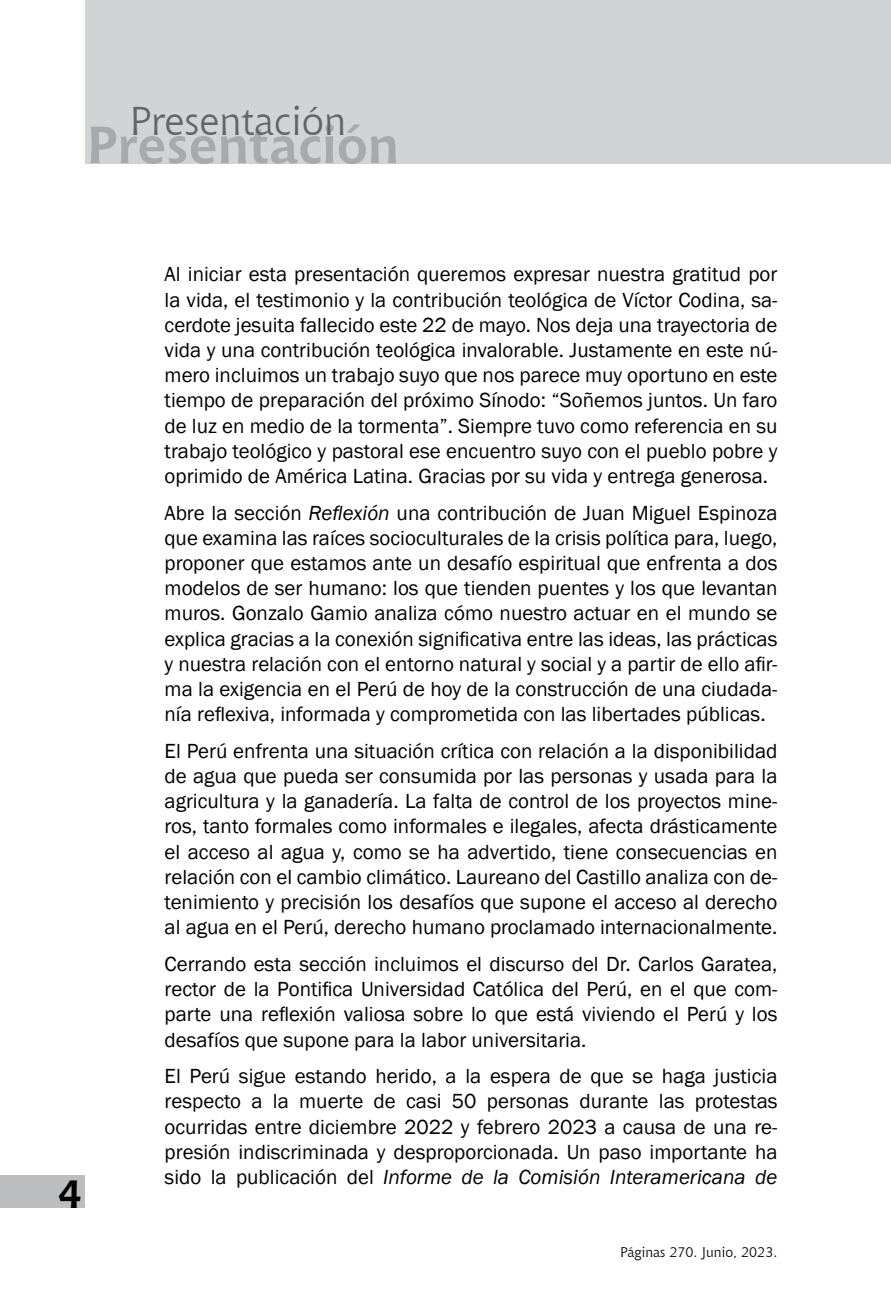
<style>
.page{position:relative;width:891px;height:1316px;background:#fff}
.page>*{position:absolute;margin:0;border:0;box-sizing:border-box;transform-origin:0 0}
.t1{font:700 52px "Chianti BT";letter-spacing:.005em;color:#a7a9ac}
.t2{font:40px "Chianti BT";color:#636466}
.t3{font:700 40px "Chianti BT";color:#000}
.t4{font:21px/25.2px "Franklin Gothic";color:#000;text-align:justify}
.t5{font:14px "Chianti BT";color:#000}
.s1{font-style:italic}
</style>
<div class="page">
<div style="left:0;top:1175px;width:85px;height:32px;background:#bcbec0"></div>
<div style="left:85px;top:0;width:805px;height:163px;background:#d1d3d4"></div>
<h2 class="t2" style="left:130px;top:94px;width:218px">Presentación</h2>
<h1 class="t1" style="left:86px;top:108px;width:314px">Presentación</h1>
<h2 class="t3" style="left:58px;top:1165px;width:26px">4</h2>
<p class="t4" style="left:164px;top:262px;width:614px">Al iniciar esta presentación queremos expresar nuestra gratitud por la vida, el testimonio y la contribución teológica de Víctor Codina, sa&shy;cerdote jesuita fallecido este 22 de mayo. Nos deja una trayectoria de vida y una contribución teológica invalorable. Justamente en este nú&shy;mero incluimos un trabajo suyo que nos parece muy oportuno en este tiempo de preparación del próximo Sínodo: “Soñemos juntos. Un faro de luz en medio de la tormenta”. Siempre tuvo como referencia en su trabajo teológico y pastoral ese encuentro suyo con el pueblo pobre y oprimido de América Latina. Gracias por su vida y entrega generosa.</p>
<p class="t4" style="left:164px;top:500px;width:614px">Abre la sección <span class="s1">Reflexión</span> una contribución de Juan Miguel Espinoza que examina las raíces socioculturales de la crisis política para, luego, proponer que estamos ante un desafío espiritual que enfrenta a dos modelos de ser humano: los que tienden puentes y los que levantan muros. Gonzalo Gamio analiza cómo nuestro actuar en el mundo se explica gracias a la conexión significativa entre las ideas, las prácticas y nuestra relación con el entorno natural y social y a partir de ello afir&shy;ma la exigencia en el Perú de hoy de la construcción de una ciudada&shy;nía reflexiva, informada y comprometida con las libertades públicas.</p>
<p class="t4" style="left:164px;top:738px;width:614px">El Perú enfrenta una situación crítica con relación a la disponibilidad de agua que pueda ser consumida por las personas y usada para la agricultura y la ganadería. La falta de control de los proyectos mine&shy;ros, tanto formales como informales e ilegales, afecta drásticamente el acceso al agua y, como se ha advertido, tiene consecuencias en relación con el cambio climático. Laureano del Castillo analiza con de&shy;tenimiento y precisión los desafíos que supone el acceso al derecho al agua en el Perú, derecho humano proclamado internacionalmente.</p>
<p class="t4" style="left:164px;top:951px;width:614px">Cerrando esta sección incluimos el discurso del Dr. Carlos Garatea, rector de la Pontifica Universidad Católica del Perú, en el que com&shy;parte una reflexión valiosa sobre lo que está viviendo el Perú y los desafíos que supone para la labor universitaria.</p>
<p class="t4" style="left:164px;top:1063px;width:614px">El Perú sigue estando herido, a la espera de que se haga justicia respecto a la muerte de casi 50 personas durante las protestas ocurridas entre diciembre 2022 y febrero 2023 a causa de una re&shy;presión indiscriminada y desproporcionada. Un paso importante ha sido la publicación del <span class="s1">Informe de la Comisión Interamericana de</span></p>
<p class="t5" style="left:619px;top:1242px;width:159px">Páginas 270. Junio, 2023.</p>
</div>
